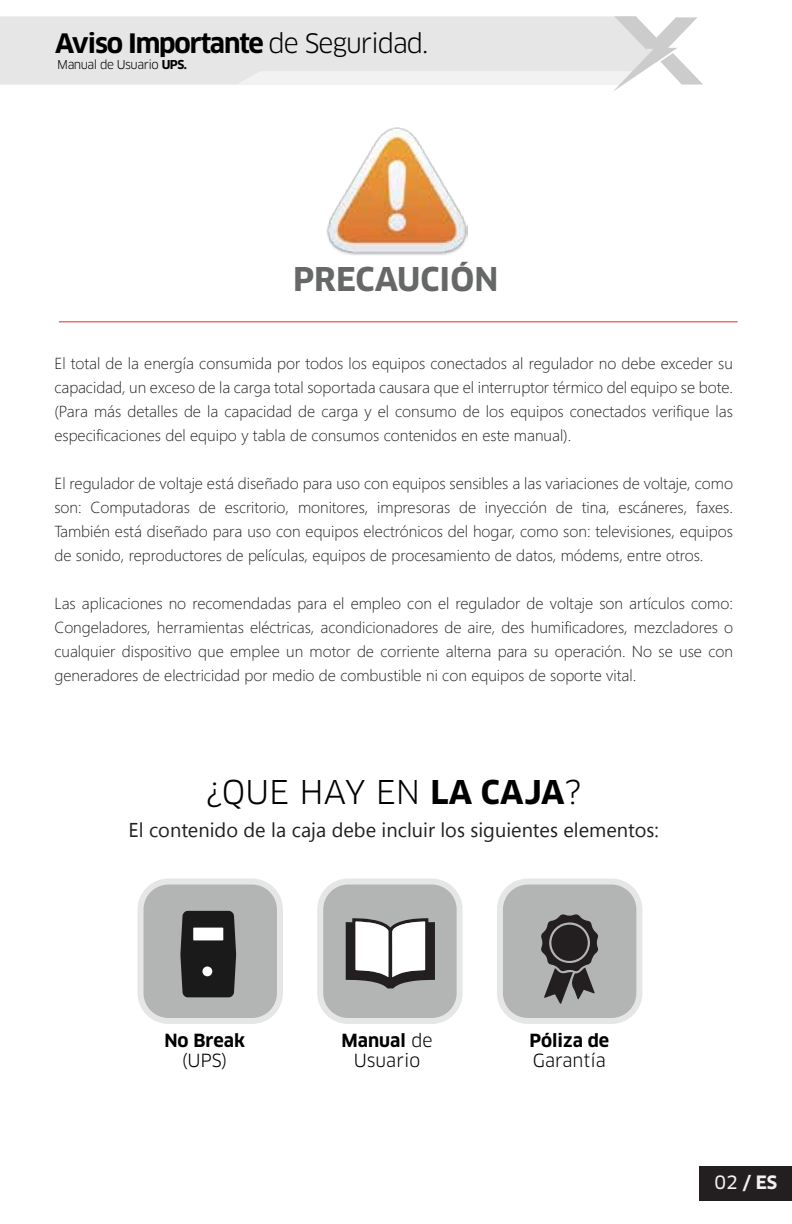
<style>
.page{position:relative;width:792px;height:1224px;background:#fff}
.page>*{position:absolute;margin:0;border:0;box-sizing:border-box;transform-origin:0 0}
.t1{font:32px "Clan OT";color:#000}
.t2{font:700 32px "Clan OT";color:#666767}
.t3{font:700 26.2px "Clan OT";letter-spacing:-.045em;color:#000}
.t4{font:20px "Segoe UI";color:#231f20}
.t5{font:700 18px "Clan OT";color:#f1f1f2}
.t6{font:17.8px/19.6px "Clan OT";color:#000;text-align:center}
.t7{font:700 17.8px "Clan OT";color:#000}
.t8{font:300 16px/24px "Segoe";color:#231f20;text-align:justify}
.t9{font:12px "Clan OT";letter-spacing:-.045em;color:#000}
.s1{font-weight:400}
.s2{font-weight:700}
.s3{font-family:"Clan OT News";font-weight:400}
</style>
<div class="page">
<img style="left:326px;top:127px;width:141px;height:128px">
<hr style="left:59px;top:321px;width:679px;height:1px;background:#e92629">
<div style="left:141px;top:882px;width:139px;height:139px;background:#b3b4b4;border-radius:28px"></div>
<div style="left:138px;top:879px;width:145px;height:145px;border:6px solid #e6e6e6;border-radius:28px"></div>
<div style="left:320px;top:882px;width:140px;height:139px;background:#b3b4b4;border-radius:28px"></div>
<div style="left:317px;top:879px;width:146px;height:145px;border:6px solid #e6e6e6;border-radius:28px"></div>
<div style="left:500px;top:882px;width:139px;height:139px;background:#b3b4b4;border-radius:28px"></div>
<div style="left:497px;top:879px;width:145px;height:145px;border:6px solid #e6e6e6;border-radius:28px"></div>
<svg style="left:346px;top:918px;width:89px;height:70px;background:#a6a4a5"></svg>
<svg style="left:180px;top:911px;width:56px;height:86px;background:#242424"></svg>
<div style="left:193px;top:928px;width:30px;height:12px;background:#fff"></div>
<div style="left:202px;top:966px;width:10px;height:10px;background:#fff;border-radius:50%"></div>
<div style="left:700px;top:1166px;width:92px;height:35px;background:#231f20"></div>
<svg style="left:541px;top:914px;width:57px;height:90px"></svg>
<div style="left:551px;top:924px;width:37px;height:37px;background:#231f20;border-radius:50%"></div>
<div style="left:0;top:16px;width:236px;height:69px;background:#e6e6e6"></div>
<svg style="left:236px;top:16px;width:467px;height:75px"></svg>
<h2 class="t3" style="left:55px;top:28px;width:375px">Aviso Importante <span class="s1">de Seguridad.</span></h2>
<p class="t9" style="left:57px;top:58px;width:131px">Manual de Usuario <span class="s2">UPS.</span></p>
<h1 class="t2" style="left:293px;top:261px;width:207px">PRECAUCIÓN</h1>
<p class="t8" style="left:54px;top:352px;width:680px">El total de la energía consumida por todos los equipos conectados al regulador no debe exceder su capacidad, un exceso de la carga total soportada causara que el interruptor térmico del equipo se bote. (Para más detalles de la capacidad de carga y el consumo de los equipos conectados verifique las especificaciones del equipo y tabla de consumos contenidos en este manual).</p>
<p class="t8" style="left:54px;top:472px;width:680px">El regulador de voltaje está diseñado para uso con equipos sensibles a las variaciones de voltaje, como son: Computadoras de escritorio, monitores, impresoras de inyección de tina, escáneres, faxes.<br>También está diseñado para uso con equipos electrónicos del hogar, como son: televisiones, equipos de sonido, reproductores de películas, equipos de procesamiento de datos, módems, entre otros.</p>
<p class="t8" style="left:54px;top:592px;width:680px">Las aplicaciones no recomendadas para el empleo con el regulador de voltaje son artículos como:<br>Congeladores, herramientas eléctricas, acondicionadores de aire, des humificadores, mezcladores o cualquier dispositivo que emplee un motor de corriente alterna para su operación. No se use con generadores de electricidad por medio de combustible ni con equipos de soporte vital.</p>
<h1 class="t1" style="left:206px;top:774px;width:376px">¿QUE HAY EN <span class="s2">LA CAJA</span>?</h1>
<p class="t4" style="left:129px;top:816px;width:532px">El contenido de la caja debe incluir los siguientes elementos:</p>
<p class="t7" style="left:164px;top:1030px;width:82px">No Break</p>
<p class="t6" style="left:182px;top:1050px;width:47px">(UPS)</p>
<p class="t6" style="left:341px;top:1031px;width:93px"><span class="s2">Manual</span> de<br>Usuario</p>
<p class="t7" style="left:530px;top:1030px;width:81px">Póliza de</p>
<p class="t6" style="left:533px;top:1050px;width:74px">Garantía</p>
<p class="t5" style="left:715px;top:1172px;width:64px"><span class="s3">02</span> / ES</p>
</div>
